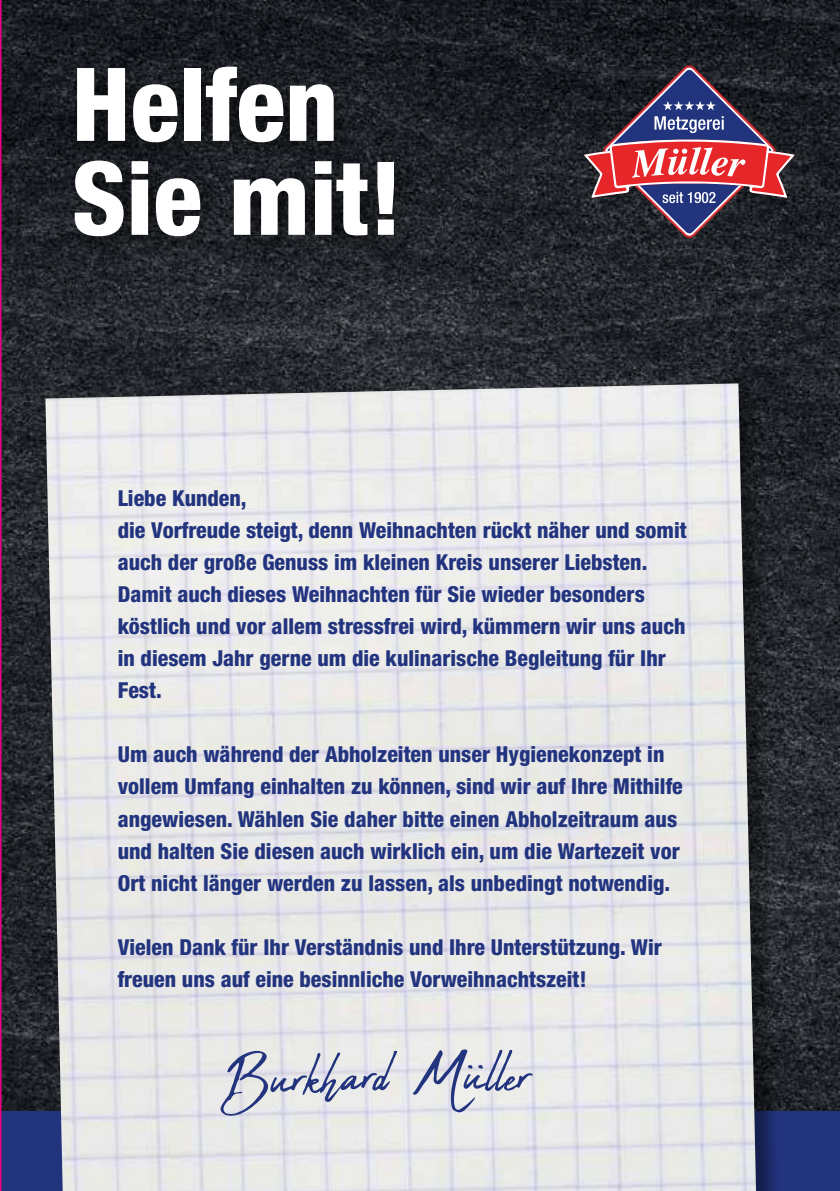
<style>
.page{position:relative;width:840px;height:1191px;background:#fff}
.page>*{position:absolute;margin:0;border:0;box-sizing:border-box;transform-origin:0 0}
.t1{font:800 condensed 102px/94px "Helvetica Neue LT Pro";color:#fff}
.t2{font:73.8px "Abuget";color:#23347f}
.t3{font:800 condensed 22px/32px "Helvetica Neue LT Pro";color:#23347f}
</style>
<div class="page">
<img style="left:2px;top:0;width:837px;height:1111px">
<div style="left:0;top:1111px;width:839px;height:80px;background:#23347f"></div>
<div style="left:0;top:19px;width:24px;height:249px;background:#000;opacity:.26"></div>
<svg style="left:2px;top:21px;width:7px;height:232px;background:#1b1d22"></svg>
<div style="left:60px;top:52px;width:360px;height:210px;background:#000;opacity:.52"></div>
<svg style="left:583px;top:65px;width:211px;height:174px;background:#5d3e4f"></svg>
<hr style="left:0;top:0;width:2px;height:1191px;background:#e5007d">
<div style="left:47px;top:385px;width:738px;height:806px;background:#000;opacity:.4"></div>
<img style="left:45px;top:383px;width:710px;height:808px">
<h1 class="t1" style="left:72px;top:56px;width:332px">Helfen<br>Sie mit!</h1>
<p class="t3" style="left:118px;top:482px;width:570px">Liebe Kunden,<br>die Vorfreude steigt, denn Weihnachten rückt näher und somit auch der große Genuss im kleinen Kreis unserer Liebsten.<br>Damit auch dieses Weihnachten für Sie wieder besonders köstlich und vor allem stressfrei wird, kümmern wir uns auch in diesem Jahr gerne um die kulinarische Begleitung für Ihr Fest.</p>
<p class="t3" style="left:118px;top:738px;width:566px">Um auch während der Abholzeiten unser Hygienekonzept in vollem Umfang einhalten zu können, sind wir auf Ihre Mithilfe angewiesen. Wählen Sie daher bitte einen Abholzeitraum aus und halten Sie diesen auch wirklich ein, um die Wartezeit vor Ort nicht länger werden zu lassen, als unbedingt notwendig.</p>
<p class="t3" style="left:118px;top:930px;width:545px">Vielen Dank für Ihr Verständnis und Ihre Unterstützung. Wir freuen uns auf eine besinnliche Vorweihnachtszeit!</p>
<h2 class="t2" style="left:218px;top:1038px;width:170px;rotate:-2deg">Burkhard</h2>
<h2 class="t2" style="left:418px;top:1033px;width:113px">Müller</h2>
</div>
